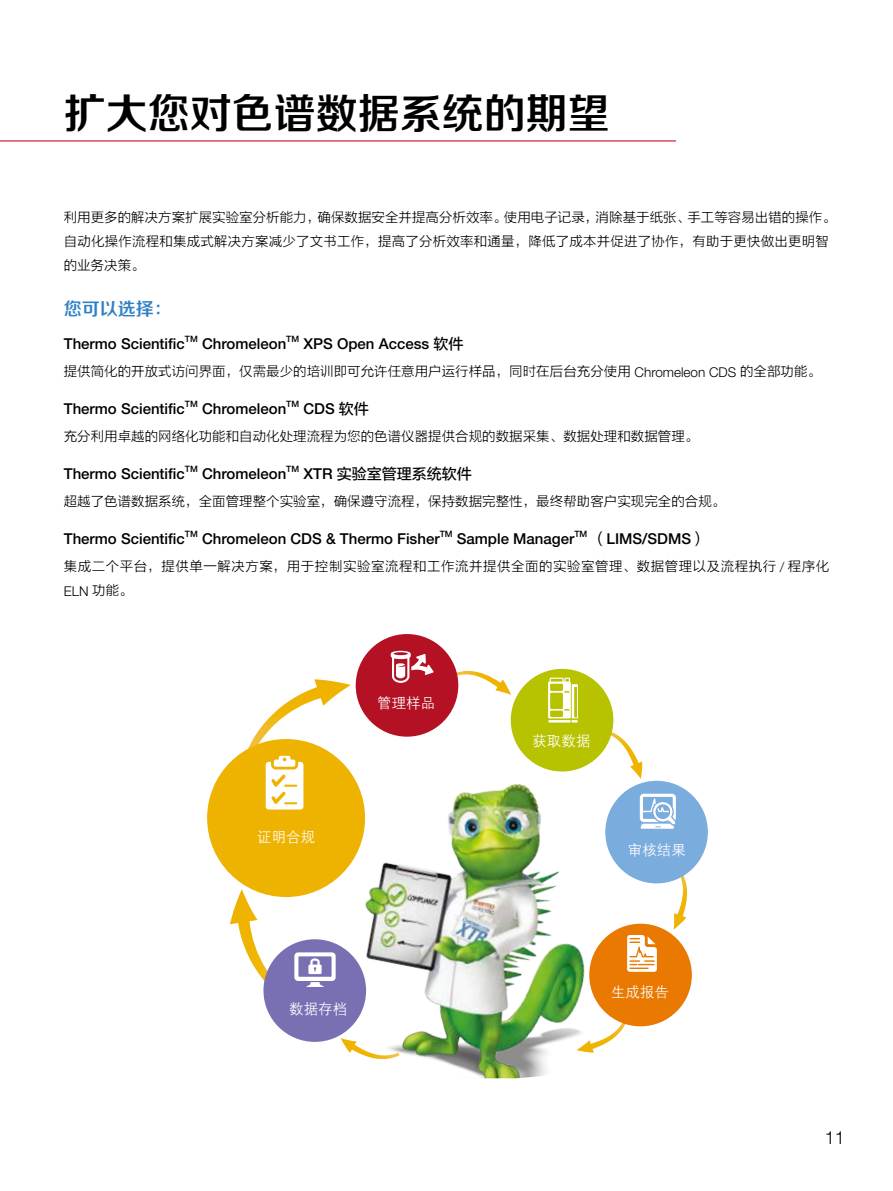
<style>
.page{position:relative;width:893px;height:1191px;background:#fff}
.page>*{position:absolute;margin:0;border:0;box-sizing:border-box;transform-origin:0 0}
.t1{font:42px "FZZZHONGJW GB1 0";color:#000}
.t2{font:18px "FZZZHONGJW GB1 0";color:#3081c4}
.t3{font:300 18px "Helvetica Neue LT Pro";color:#000}
.t4{font:500 15px "Helvetica Neue LT Std";color:#000}
.t5{font:15px "FZLTZHUNHK GBK1 0";color:#000}
.t6{font:14.4px "FZZDXJW GB1 0";letter-spacing:.01em;color:#fff}
.t7{font:13.5px/24px "FZLTXHK";color:#000}
.t8{font:13.5px "FZLTXHK";letter-spacing:.04em;color:#000}
.t9{font:300 13.5px "Helvetica Neue LT Pro";color:#000}
.t10{font:500 8.7px "Helvetica Neue LT Std";color:#000}
.s1{font-family:"FZLTZHUNHK GBK1 0";font-weight:400}
.s2{font-family:"Helvetica Neue LT Pro";font-weight:300}
.s3{font-family:"Helvetica Neue LT Std";font-weight:500}
.s4{font-family:"FZLTXHK";font-weight:400}
</style>
<div class="page">
<img style="left:511px;top:694px;width:148px;height:384px">
<svg style="left:576px;top:1016px;width:52px;height:36px"></svg>
<svg style="left:603px;top:730px;width:39px;height:49px"></svg>
<svg style="left:674px;top:871px;width:16px;height:58px"></svg>
<div style="left:589px;top:923px;width:103px;height:103px;background:#e97900;border-radius:50%"></div>
<div style="left:356px;top:634px;width:102px;height:102px;background:#b41124;border-radius:50%"></div>
<div style="left:605px;top:781px;width:103px;height:102px;background:#7aadde;border-radius:50%"></div>
<div style="left:511px;top:669px;width:102px;height:102px;background:#b7c300;border-radius:50%"></div>
<div style="left:207px;top:739px;width:158px;height:158px;background:#eeb200;border-radius:50%"></div>
<svg style="left:548px;top:677px;width:30px;height:45px"></svg>
<svg style="left:627px;top:935px;width:30px;height:36px"></svg>
<svg style="left:640px;top:793px;width:36px;height:35px"></svg>
<img style="left:230px;top:651px;width:281px;height:427px">
<hr style="left:0;top:140px;width:676px;height:1px;background:#d0121b">
<h1 class="t1" style="left:64px;top:90px;width:548px">扩大您对色谱数据系统的期望</h1>
<p class="t7" style="left:64px;top:206px;width:774px">利用更多的解决方案扩展实验室分析能力，确保数据安全并提高分析效率。使用电子记录，消除基于纸张、手工等容易出错的操作。自动化操作流程和集成式解决方案减少了文书工作，提高了分析效率和通量，降低了成本并促进了协作，有助于更快做出更明智的业务决策。</p>
<h2 class="t2" style="left:64px;top:299px;width:109px">您可以选择：</h2>
<p class="t4" style="left:64px;top:335px;width:123px">Thermo Scientific</p>
<p class="t10" style="left:185px;top:334px;width:14px">TM</p>
<p class="t4" style="left:202px;top:335px;width:86px">Chromeleon</p>
<p class="t10" style="left:286px;top:334px;width:14px">TM</p>
<p class="t4" style="left:303px;top:335px;width:162px">XPS Open Access <span class="s1">软件</span></p>
<p class="t7" style="left:64px;top:360px;width:759px">提供简化的开放式访问界面，仅需最少的培训即可允许任意用户运行样品，同时在后台充分使用 <span class="s2">Chromeleon CDS</span> 的全部功能。</p>
<p class="t4" style="left:64px;top:400px;width:123px">Thermo Scientific</p>
<p class="t10" style="left:185px;top:399px;width:14px">TM</p>
<p class="t4" style="left:202px;top:400px;width:86px">Chromeleon</p>
<p class="t10" style="left:286px;top:399px;width:14px">TM</p>
<p class="t4" style="left:303px;top:400px;width:67px">CDS <span class="s1">软件</span></p>
<p class="t7" style="left:64px;top:425px;width:636px">充分利用卓越的网络化功能和自动化处理流程为您的色谱仪器提供合规的数据采集、数据处理和数据管理。</p>
<p class="t4" style="left:64px;top:465px;width:123px">Thermo Scientific</p>
<p class="t10" style="left:185px;top:464px;width:14px">TM</p>
<p class="t4" style="left:202px;top:465px;width:86px">Chromeleon</p>
<p class="t10" style="left:286px;top:464px;width:14px">TM</p>
<p class="t5" style="left:303px;top:466px;width:170px"><span class="s3">XTR</span> 实验室管理系统软件</p>
<p class="t7" style="left:64px;top:490px;width:663px">超越了色谱数据系统，全面管理整个实验室，确保遵守流程，保持数据完整性，最终帮助客户实现完全的合规。</p>
<p class="t4" style="left:64px;top:530px;width:123px">Thermo Scientific</p>
<p class="t10" style="left:185px;top:529px;width:14px">TM</p>
<p class="t4" style="left:202px;top:530px;width:239px">Chromeleon CDS &amp; Thermo Fisher</p>
<p class="t10" style="left:440px;top:529px;width:14px">TM</p>
<p class="t4" style="left:457px;top:530px;width:119px">Sample Manager</p>
<p class="t10" style="left:574px;top:529px;width:14px">TM</p>
<p class="t4" style="left:591px;top:530px;width:116px"><span class="s1">（</span>LIMS/SDMS<span class="s1">）</span></p>
<p class="t8" style="left:64px;top:559px;width:767px">集成二个平台，提供单一解决方案，用于控制实验室流程和工作流并提供全面的实验室管理、数据管理以及流程执行 <span class="s2">/</span> 程序化</p>
<p class="t9" style="left:64px;top:583px;width:71px">ELN <span class="s4">功能。</span></p>
<p class="t6" style="left:257px;top:829px;width:59px">证明合规</p>
<p class="t6" style="left:377px;top:695px;width:59px">管理样品</p>
<p class="t6" style="left:289px;top:1001px;width:59px">数据存档</p>
<p class="t6" style="left:533px;top:733px;width:59px">获取数据</p>
<p class="t6" style="left:628px;top:842px;width:59px">审核结果</p>
<p class="t6" style="left:611px;top:984px;width:59px">生成报告</p>
<h2 class="t3" style="left:825px;top:1126px;width:22px">11</h2>
</div>
